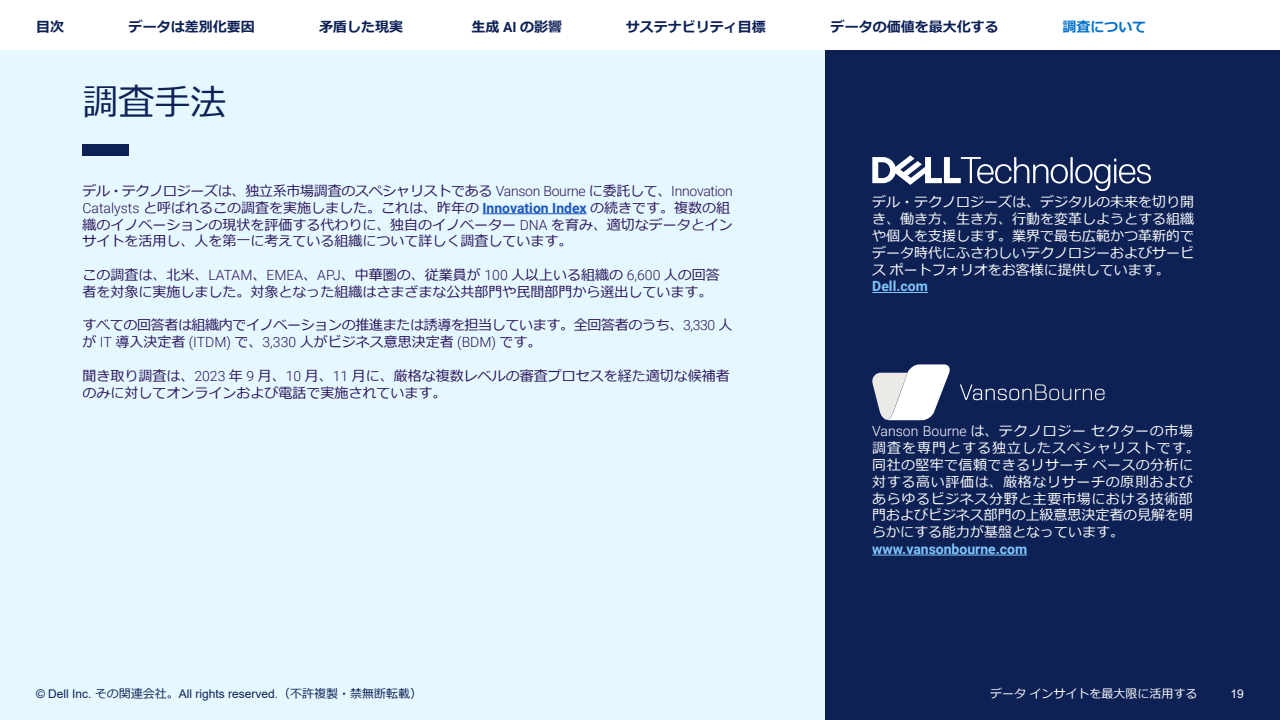
<style>
.page{position:relative;width:1280px;height:720px;background:#fff}
.page>*{position:absolute;margin:0;border:0;box-sizing:border-box;transform-origin:0 0}
.t1{font:36px "Meiryo";color:#0d2155}
.t2{font:14px/16.8px "Meiryo";color:#2a145a}
.t3{font:14px/16.8px "Meiryo";letter-spacing:.045em;color:#fff}
.t4{font:14px/16.8px "Meiryo";color:#fff}
.t5{font:14px/16.8px "Meiryo";letter-spacing:-.025em;color:#2a145a}
.t6{font:700 14px "Meiryo";color:#0d2155}
.t7{font:700 14px "Roboto";color:#80c7fb}
.t8{font:700 14px "Meiryo";color:#0672cb}
.t9{font:12px "Arial";color:#0d2155}
.t10{font:12px "Meiryo";color:#fff}
.t11{font:12px "Arial";color:#fff}
.s1{font-family:"Roboto"}
.s2{font-family:"Roboto";font-weight:300}
.s3{font-family:"Roboto";font-weight:700;color:#1d56c0}
.s4{font-family:"Roboto";font-weight:700;color:#80c7fb}
.s5{font-family:"Meiryo"}
</style>
<div class="page">
<div style="left:0;top:50px;width:826px;height:670px;background:#e5f8ff"></div>
<div style="left:826px;top:50px;width:454px;height:670px;background:#0d2155"></div>
<hr style="left:872px;top:292px;width:56px;height:1px;background:#80c7fb">
<hr style="left:872px;top:555px;width:155px;height:1px;background:#80c7fb">
<svg style="left:872px;top:155px;width:279px;height:36px"></svg>
<svg style="left:960px;top:384px;width:145px;height:16px"></svg>
<svg style="left:872px;top:364px;width:78px;height:56px"></svg>
<div style="left:82px;top:144px;width:47px;height:11px;background:#0d2155"></div>
<hr style="left:483px;top:213px;width:104px;height:1px;background:#1d56c0">
<p class="t6" style="left:36px;top:17px;width:29px">目次</p>
<p class="t6" style="left:129px;top:17px;width:127px">データは差別化要因</p>
<p class="t6" style="left:319px;top:17px;width:85px">矛盾した現実</p>
<p class="t6" style="left:472px;top:17px;width:92px">生成 <span class="s1">AI</span> の影響</p>
<p class="t6" style="left:626px;top:17px;width:141px">サステナビリティ目標</p>
<p class="t6" style="left:831px;top:17px;width:169px">データの価値を最大化する</p>
<p class="t8" style="left:1062px;top:17px;width:85px">調査について</p>
<p class="t1" style="left:82px;top:77px;width:145px">調査手法</p>
<p class="t2" style="left:82px;top:183px;width:652px">デル・テクノロジーズは、独立系市場調査のスペシャリストである <span class="s2">Vanson Bourne</span> に委託して、<span class="s2">Innovation Catalysts</span> と呼ばれるこの調査を実施しました。これは、昨年の <span class="s3">Innovation Index</span> の続きです。複数の組織のイノベーションの現状を評価する代わりに、独自のイノベーター <span class="s2">DNA</span> を育み、適切なデータとインサイトを活用し、人を第一に考えている組織について詳しく調査しています。</p>
<p class="t2" style="left:82px;top:267px;width:639px">この調査は、北米、<span class="s2">LATAM</span>、<span class="s2">EMEA</span>、<span class="s2">APJ</span>、中華圏の、従業員が <span class="s2">100</span> 人以上いる組織の <span class="s2">6,600</span> 人の回答者を対象に実施しました。対象となった組織はさまざまな公共部門や民間部門から選出しています。</p>
<p class="t5" style="left:82px;top:318px;width:652px">すべての回答者は組織内でイノベーションの推進または誘導を担当しています。全回答者のうち、<span class="s2">3,330</span> 人が <span class="s2">IT</span> 導入決定者 <span class="s2">(ITDM)</span> で、<span class="s2">3,330</span> 人がビジネス意思決定者 <span class="s2">(BDM)</span> です。</p>
<p class="t2" style="left:82px;top:368px;width:649px">聞き取り調査は、<span class="s2">2023</span> 年 <span class="s2">9</span> 月、<span class="s2">10</span> 月、<span class="s2">11</span> 月に、厳格な複数レベルの審査プロセスを経た適切な候補者のみに対してオンラインおよび電話で実施されています。</p>
<p class="t4" style="left:872px;top:195px;width:323px">デル・テクノロジーズは、デジタルの未来を切り開き、働き方、生き方、行動を変革しようとする組織や個人を支援します。業界で最も広範かつ革新的でデータ時代にふさわしいテクノロジーおよびサービスポートフォリオをお客様に提供しています。<br><span class="s4">Dell.com</span></p>
<p class="t3" style="left:872px;top:424px;width:329px"><span class="s2">Vanson Bourne</span> は、テクノロジーセクターの市場調査を専門とする独立したスペシャリストです。同社の堅牢で信頼できるリサーチベースの分析に対する高い評価は、厳格なリサーチの原則およびあらゆるビジネス分野と主要市場における技術部門およびビジネス部門の上級意思決定者の見解を明らかにする能力が基盤となっています。</p>
<p class="t7" style="left:872px;top:539px;width:156px">www.vansonbourne.com</p>
<p class="t9" style="left:36px;top:685px;width:388px">© Dell Inc. <span class="s5">その関連会社。</span>All rights reserved.<span class="s5">（不許複製・禁無断転載）</span></p>
<p class="t10" style="left:990px;top:685px;width:209px">データインサイトを最大限に活用する</p>
<p class="t11" style="left:1231px;top:685px;width:15px">19</p>
</div>
